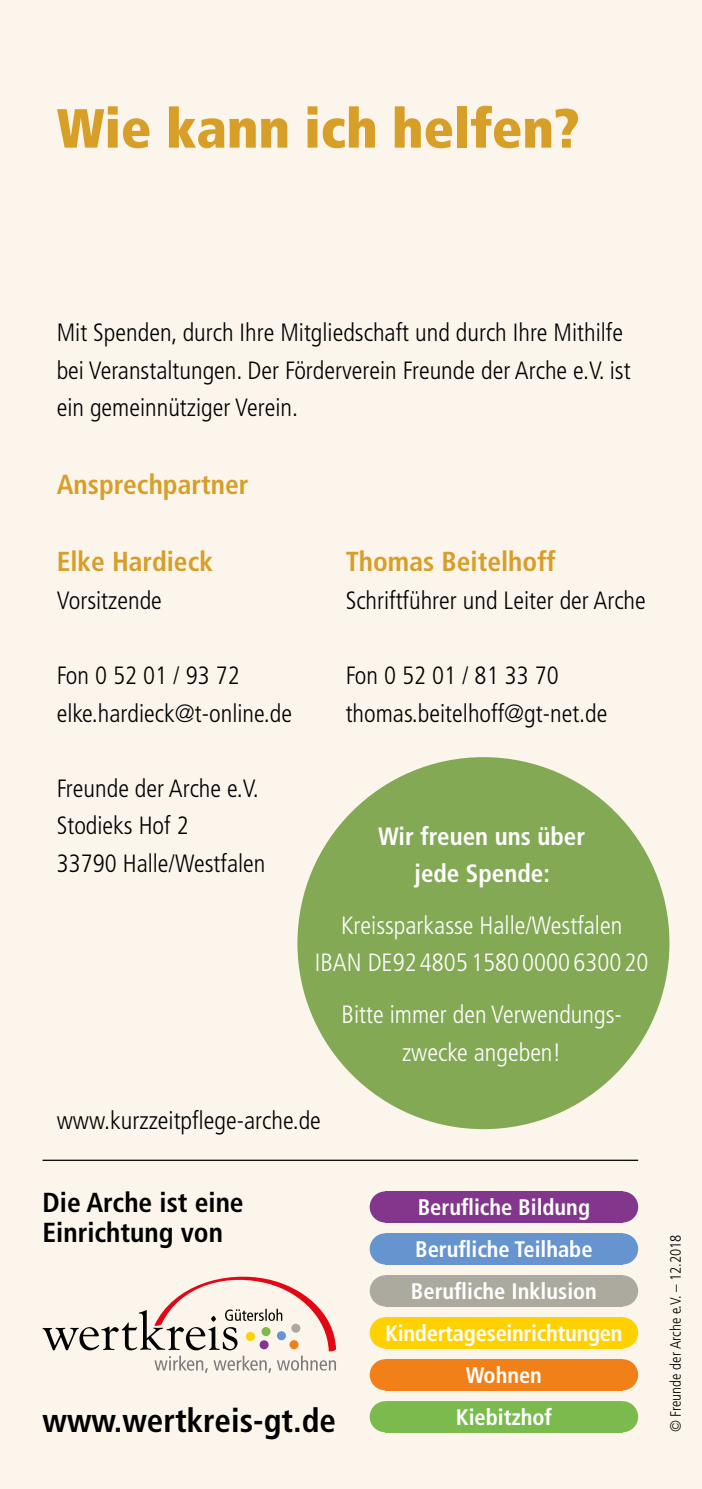
<style>
.page{position:relative;width:702px;height:1489px;background:#fff}
.page>*{position:absolute;margin:0;border:0;box-sizing:border-box;transform-origin:0 0}
.t1{font:900 condensed 55px "Frutiger LT Std";color:#d79e28}
.t2{font:700 condensed 33px "Frutiger LT Std";color:#000}
.t3{font:700 condensed 27.5px "Frutiger LT Std";color:#d79e28}
.t4{font:700 condensed 27.5px/30px "Frutiger LT Std";color:#000}
.t5{font:300 condensed 25px/37.5px "Frutiger LT Std";color:#000}
.t6{font:300 condensed 25px/37.5px "Frutiger LT Std";color:#fff;text-align:center}
.t7{font:700 condensed 25px/37.5px "Frutiger LT Std";color:#fff;text-align:center}
.t8{font:700 condensed 22.5px/42px "Frutiger LT Std";color:#fff}
.t9{font:300 condensed 15px "Frutiger LT Std";color:#000}
</style>
<div class="page">
<div style="left:0;top:0;width:702px;height:1488px;background:#fcf5eb"></div>
<div style="left:369px;top:1233px;width:32px;height:31px;background:#6594ce;border-radius:50%"></div>
<div style="left:607px;top:1233px;width:31px;height:31px;background:#6594ce;border-radius:50%"></div>
<div style="left:385px;top:1233px;width:237px;height:31px;background:#6594ce"></div>
<div style="left:369px;top:1275px;width:32px;height:31px;background:#acaa9f;border-radius:50%"></div>
<div style="left:607px;top:1275px;width:31px;height:31px;background:#acaa9f;border-radius:50%"></div>
<div style="left:385px;top:1275px;width:237px;height:31px;background:#acaa9f"></div>
<div style="left:369px;top:1400px;width:32px;height:31px;background:#7bbb4d;border-radius:50%"></div>
<div style="left:607px;top:1400px;width:31px;height:31px;background:#7bbb4d;border-radius:50%"></div>
<div style="left:385px;top:1400px;width:237px;height:31px;background:#7bbb4d"></div>
<hr style="left:43px;top:1159px;width:595px;height:1px;background:#000">
<svg style="left:43px;top:1276px;width:293px;height:96px"></svg>
<div style="left:369px;top:1317px;width:32px;height:31px;background:#ffd100;border-radius:50%"></div>
<div style="left:607px;top:1317px;width:31px;height:31px;background:#ffd100;border-radius:50%"></div>
<div style="left:385px;top:1317px;width:237px;height:31px;background:#ffd100"></div>
<div style="left:369px;top:1191px;width:32px;height:31px;background:#82368c;border-radius:50%"></div>
<div style="left:607px;top:1191px;width:31px;height:31px;background:#82368c;border-radius:50%"></div>
<div style="left:385px;top:1191px;width:237px;height:31px;background:#82368c"></div>
<div style="left:369px;top:1359px;width:32px;height:31px;background:#f08017;border-radius:50%"></div>
<div style="left:607px;top:1359px;width:31px;height:31px;background:#f08017;border-radius:50%"></div>
<div style="left:385px;top:1359px;width:237px;height:31px;background:#f08017"></div>
<div style="left:297px;top:757px;width:372px;height:372px;background:#84a955;border-radius:50%"></div>
<h1 class="t1" style="left:57px;top:95px;width:524px">Wie kann ich helfen?</h1>
<p class="t5" style="left:57px;top:314px;width:575px">Mit Spenden, durch Ihre Mitgliedschaft und durch Ihre Mithilfe bei Veranstaltungen. Der Förderverein Freunde der Arche e.V. ist ein gemeinnütziger Verein.</p>
<p class="t3" style="left:57px;top:468px;width:193px">Ansprechpartner</p>
<p class="t3" style="left:57px;top:545px;width:158px">Elke Hardieck</p>
<p class="t5" style="left:57px;top:582px;width:107px">Vorsitzende</p>
<p class="t3" style="left:345px;top:545px;width:211px">Thomas Beitelhoff</p>
<p class="t5" style="left:345px;top:582px;width:301px">Schriftführer und Leiter der Arche</p>
<p class="t5" style="left:57px;top:657px;width:237px">Fon 0 52 01 / 93 72 elke.hardieck@t-online.de</p>
<p class="t5" style="left:57px;top:769px;width:210px">Freunde der Arche e.V.<br>Stodieks Hof 2<br>33790 Halle/Westfalen</p>
<p class="t5" style="left:345px;top:657px;width:263px">Fon 0 52 01 / 81 33 70 thomas.beitelhoff@gt-net.de</p>
<p class="t7" style="left:378px;top:817px;width:208px">Wir freuen uns über jede Spende:</p>
<p class="t6" style="left:315px;top:906px;width:335px">Kreissparkasse Halle/Westfalen<br>IBAN DE92 4805 1580 0000 6300 20</p>
<p class="t6" style="left:341px;top:995px;width:282px">Bitte immer den Verwendungs&shy;zwecke angeben!</p>
<p class="t5" style="left:57px;top:1101px;width:266px">www.kurzzeitpflege-arche.de</p>
<p class="t4" style="left:43px;top:1187px;width:203px">Die Arche ist eine<br>Einrichtung von</p>
<h2 class="t2" style="left:43px;top:1400px;width:295px">www.wertkreis-gt.de</h2>
<p class="t8" style="left:418px;top:1186px;width:174px">Berufliche Bildung</p>
<p class="t8" style="left:411px;top:1228px;width:187px">Berufliche Teilhabe<br>Berufliche Inklusion</p>
<p class="t8" style="left:385px;top:1312px;width:239px">Kindertageseinrichtungen</p>
<p class="t8" style="left:466px;top:1354px;width:78px">Wohnen</p>
<p class="t8" style="left:455px;top:1396px;width:98px">Kiebitzhof</p>
<p class="t9" style="left:667px;top:1431px;width:199px;rotate:-90deg">© Freunde der Arche e.V. – 12.2018</p>
</div>
